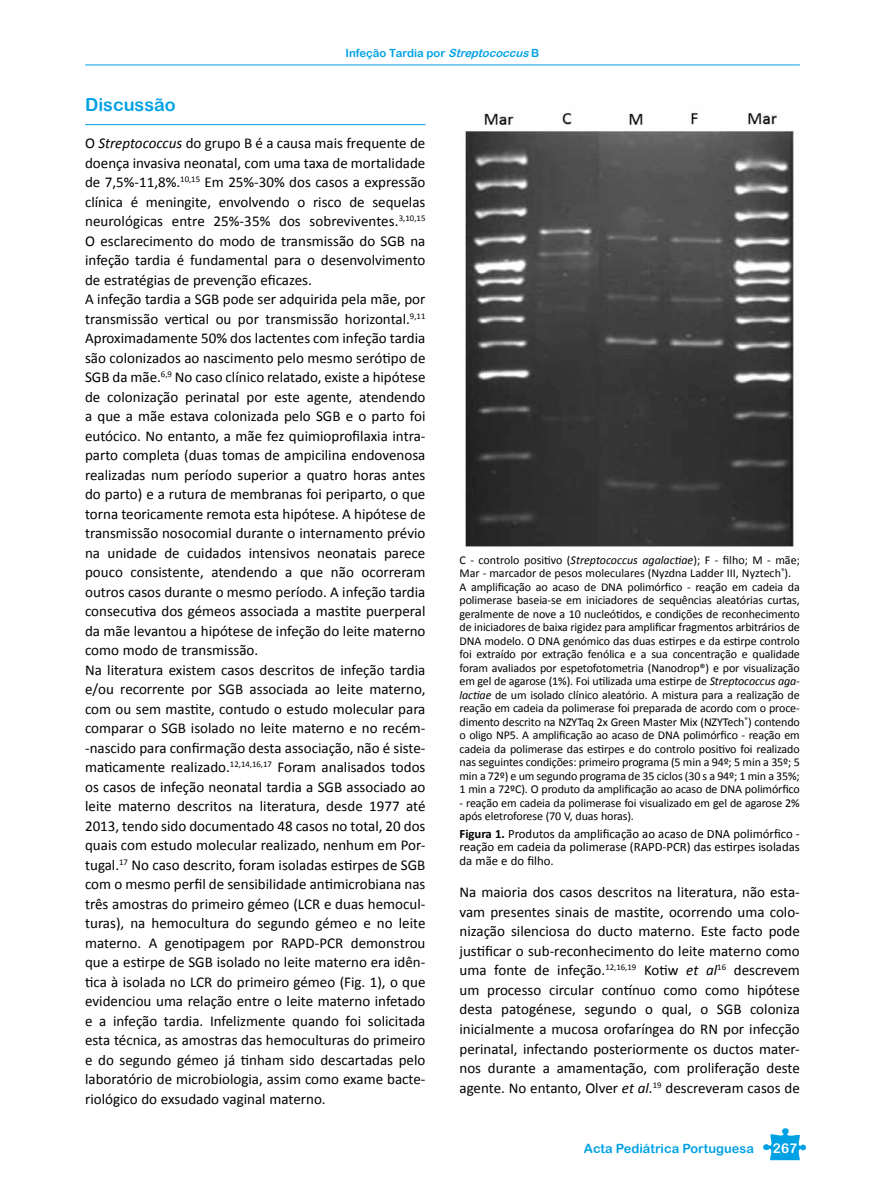
<style>
.page{position:relative;width:885px;height:1191px;background:#fff}
.page>*{position:absolute;margin:0;border:0;box-sizing:border-box;transform-origin:0 0}
.t1{font:18px "Arial Rounded MT Bold";color:#00a1e4}
.t2{font:15px/19.5px "Calibri";color:#000}
.t3{font:13.5px "Arial Rounded MT Bold";color:#fff}
.t4{font:12.75px/13.5px "Calibri";color:#000;text-align:justify}
.t5{font:12.75px "Arial Rounded MT Bold";color:#00a1e4}
.t6{font:12px/13.5px "Calibri";letter-spacing:-.01em;color:#000}
.t7{font:11.25px "Arial Rounded MT Bold";color:#00a1e4}
.s1{font-style:italic}
.s2{font-weight:700}
</style>
<div class="page">
<hr style="left:85px;top:65px;width:714px;height:1px;background:#00a1e4">
<svg style="left:763px;top:1128px;width:43px;height:32px"></svg>
<hr style="left:85px;top:124px;width:340px;height:1px;background:#00a1e4">
<img style="left:465px;top:113px;width:329px;height:434px">
<p class="t7" style="left:345px;top:46px;width:195px">Infeção Tardia por <span class="s1">Streptococcus</span>B</p>
<p class="t1" style="left:85px;top:94px;width:92px">Discussão</p>
<p class="t2" style="left:85px;top:133px;width:342px">O <span class="s1">Streptococcus</span> do grupo B é a causa mais frequente de doença invasiva neonatal, com uma taxa de mortalidade de 7,5%-11,8%.<sup>10,15</sup> Em 25%-30% dos casos a expressão clínica é meningite, envolvendo o risco de sequelas neurológicas entre 25%-35% dos sobreviventes.<sup>3,10,15<br></sup>O esclarecimento do modo de transmissão do SGB na infeção tardia é fundamental para o desenvolvimento de estratégias de prevenção eficazes.<br>A infeção tardia a SGB pode ser adquirida pela mãe, por transmissão vertical ou por transmissão horizontal.<sup>9,11<br></sup>Aproximadamente 50% dos lactentes com infeção tardia são colonizados ao nascimento pelo mesmo serótipo de SGB da mãe.<sup>6,9</sup> No caso clínico relatado, existe a hipótese de colonização perinatal por este agente, atendendo a que a mãe estava colonizada pelo SGB e o parto foi eutócico. No entanto, a mãe fez quimioprofilaxia intra&shy;parto completa (duas tomas de ampicilina endovenosa realizadas num período superior a quatro horas antes do parto) e a rutura de membranas foi periparto, o que torna teoricamente remota esta hipótese. A hipótese de transmissão nosocomial durante o internamento prévio na unidade de cuidados intensivos neonatais parece pouco consistente, atendendo a que não ocorreram outros casos durante o mesmo período. A infeção tardia consecutiva dos gémeos associada a mastite puerperal da mãe levantou a hipótese de infeção do leite materno como modo de transmissão.<br>Na literatura existem casos descritos de infeção tardia e/ou recorrente por SGB associada ao leite materno, com ou sem mastite, contudo o estudo molecular para comparar o SGB isolado no leite materno e no recém--nascido para confirmação desta associação, não é siste&shy;maticamente realizado.<sup>12,14,16,17</sup> Foram analisados todos os casos de infeção neonatal tardia a SGB associado ao leite materno descritos na literatura, desde 1977 até 2013, tendo sido documentado 48 casos no total, 20 dos quais com estudo molecular realizado, nenhum em Por&shy;tugal.<sup>17</sup> No caso descrito, foram isoladas estirpes de SGB com o mesmo perfil de sensibilidade antimicrobiana nas três amostras do primeiro gémeo (LCR e duas hemocul&shy;turas), na hemocultura do segundo gémeo e no leite materno. A genotipagem por RAPD-PCR demonstrou que a estirpe de SGB isolado no leite materno era idên&shy;tica à isolada no LCR do primeiro gémeo (Fig. 1), o que evidenciou uma relação entre o leite materno infetado e a infeção tardia. Infelizmente quando foi solicitada esta técnica, as amostras das hemoculturas do primeiro e do segundo gémeo já tinham sido descartadas pelo laboratório de microbiologia, assim como exame bacte&shy;riológico do exsudado vaginal materno.</p>
<p class="t6" style="left:459px;top:552px;width:342px">C - controlo positivo (<span class="s1">Streptococcus agalactiae</span>); F - filho; M - mãe; Mar - marcador de pesos moleculares (Nyzdna Ladder III, Nyztech<sup>®</sup>).<br>A amplificação ao acaso de DNA polimórfico - reação em cadeia da polimerase baseia-se em iniciadores de sequências aleatórias curtas, geralmente de nove a 10 nucleótidos, e condições de reconhecimento de iniciadores de baixa rigidez para amplificar fragmentos arbitrários de DNA modelo. O DNA genómico das duas estirpes e da estirpe controlo foi extraído por extração fenólica e a sua concentração e qualidade foram avaliados por espetofotometria (Nanodrop®) e por visualização em gel de agarose (1%). Foi utilizada uma estirpe de <span class="s1">Streptococcus aga&shy;lactiae</span> de um isolado clínico aleatório. A mistura para a realização de reação em cadeia da polimerase foi preparada de acordo com o proce&shy;dimento descrito na NZYTaq 2x Green Master Mix (NZYTech<sup>®</sup>) contendo o oligo NP5. A amplificação ao acaso de DNA polimórfico - reação em cadeia da polimerase das estirpes e do controlo positivo foi realizado nas seguintes condições: primeiro programa (5 min a 94º; 5 min a 35º; 5 min a 72º) e um segundo programa de 35 ciclos (30 s a 94º; 1 min a 35%; 1 min a 72ºC). O produto da amplificação ao acaso de DNA polimórfico</p>
<p class="t6" style="left:459px;top:795px;width:342px">- reação em cadeia da polimerase foi visualizado em gel de agarose 2% após eletroforese (70 V, duas horas).</p>
<p class="t4" style="left:459px;top:826px;width:342px"><span class="s2">Figura 1.</span> Produtos da amplificação ao acaso de DNA polimórfico - reação em cadeia da polimerase (RAPD-PCR) das estirpes isoladas da mãe e do filho.</p>
<p class="t2" style="left:459px;top:882px;width:342px;text-align:justify">Na maioria dos casos descritos na literatura, não esta&shy;vam presentes sinais de mastite, ocorrendo uma colo&shy;nização silenciosa do ducto materno. Este facto pode justificar o sub-reconhecimento do leite materno como uma fonte de infeção.<sup>12,16,19</sup> Kotiw <span class="s1">et al</span><sup>16</sup> descrevem um processo circular contínuo como como hipótese desta patogénese, segundo o qual, o SGB coloniza inicialmente a mucosa orofaríngea do RN por infecção perinatal, infectando posteriormente os ductos mater&shy;nos durante a amamentação, com proliferação deste agente. No entanto, Olver <span class="s1">et al.</span><sup>19</sup> descreveram casos de</p>
<p class="t5" style="left:584px;top:1141px;width:171px">Acta Pediátrica Portuguesa</p>
<p class="t3" style="left:772px;top:1139px;width:26px">267</p>
</div>
